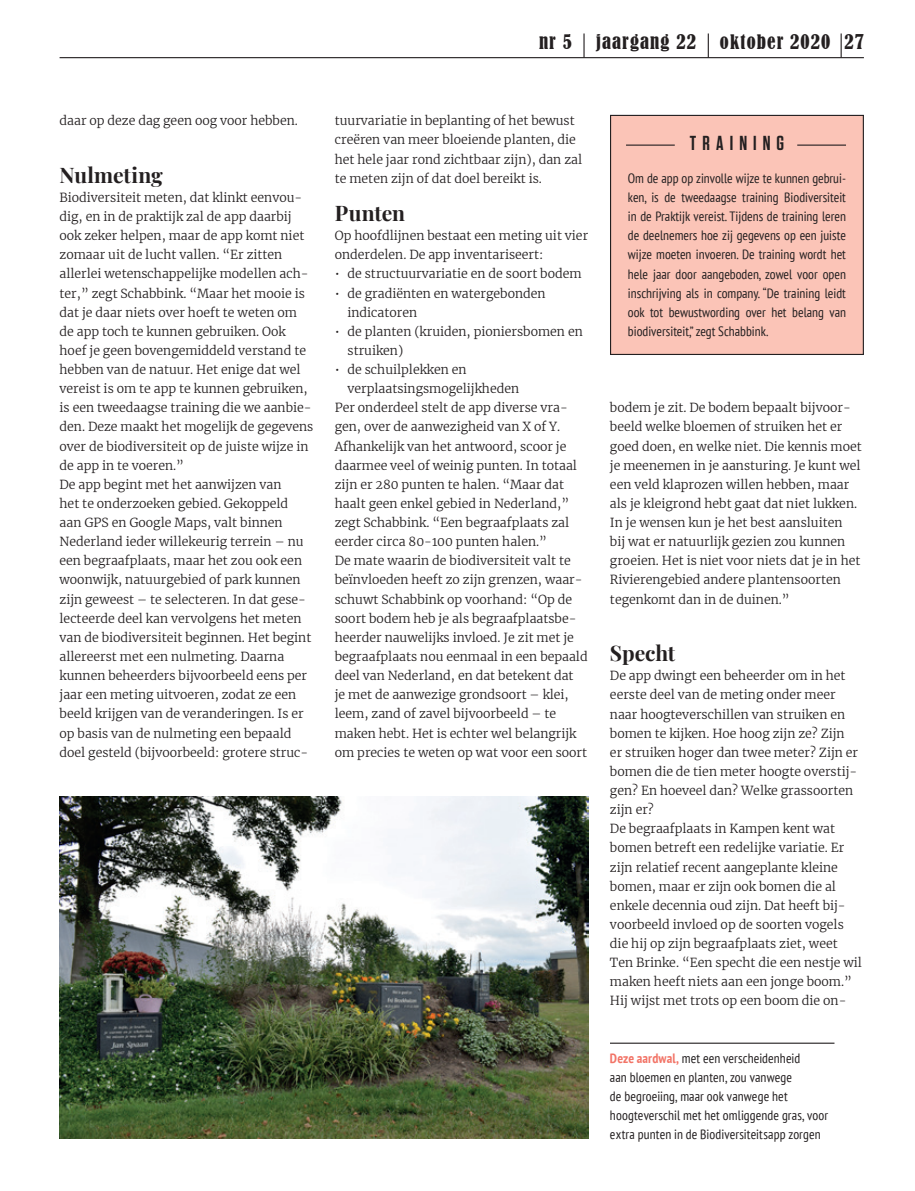
<style>
.page{position:relative;width:915px;height:1191px;background:#fff}
.page>*{position:absolute;margin:0;border:0;box-sizing:border-box;transform-origin:0 0}
.t1{font:700 21px "Playfair Display";color:#231f20}
.t2{font:600 20.25px "Tungsten";letter-spacing:.3em;color:#231f20}
.t3{font:condensed 18.75px "Bernard";letter-spacing:.06em;color:#231f20}
.t4{font:condensed 13.5px/19.2px "PT Sans";letter-spacing:.005em;color:#231f20;text-align:justify}
.t5{font:300 12.3px/19px "Merriweather";color:#231f20}
.s1{font-weight:700;color:#f27467}
</style>
<div class="page">
<hr style="left:60px;top:57px;width:803px;height:1px;background:#231f20">
<svg style="left:583px;top:33px;width:1px;height:25px"></svg>
<svg style="left:707px;top:33px;width:1px;height:25px"></svg>
<svg style="left:840px;top:33px;width:1px;height:25px"></svg>
<img style="left:60px;top:796px;width:528px;height:342px">
<div style="left:610px;top:115px;width:253px;height:239px;background:#fbc4b7"></div>
<div style="left:609px;top:115px;width:254px;height:240px;border:1px solid #231f20"></div>
<hr style="left:609px;top:1042px;width:225px;height:1px;background:#231f20">
<hr style="left:797px;top:145px;width:48px;height:1px;background:#231f20">
<hr style="left:625px;top:145px;width:49px;height:1px;background:#231f20">
<h3 class="t3" style="left:539px;top:31px;width:34px">nr 5</h3>
<h3 class="t3" style="left:595px;top:31px;width:101px">jaargang 22</h3>
<h3 class="t3" style="left:719px;top:31px;width:145px">oktober 2020 27</h3>
<p class="t5" style="left:60px;top:111px;width:240px">daar op deze dag geen oog voor hebben.</p>
<h1 class="t1" style="left:60px;top:158px;width:105px">Nulmeting</h1>
<p class="t5" style="left:60px;top:188px;width:255px">Biodiversiteit meten, dat klinkt eenvou&shy;dig, en in de praktijk zal de app daarbij ook zeker helpen, maar de app komt niet zomaar uit de lucht vallen. “Er zitten allerlei wetenschappelijke modellen ach&shy;ter,” zegt Schabbink. “Maar het mooie is dat je daar niets over hoeft te weten om de app toch te kunnen gebruiken. Ook hoef je geen bovengemiddeld verstand te hebben van de natuur. Het enige dat wel vereist is om te app te kunnen gebruiken, is een tweedaagse training die we aanbie&shy;den. Deze maakt het mogelijk de gegevens over de biodiversiteit op de juiste wijze in de app in te voeren.”<br>De app begint met het aanwijzen van<br>het te onderzoeken gebied. Gekoppeld<br>aan GPS en Google Maps, valt binnen Nederland ieder willekeurig terrein – nu een begraafplaats, maar het zou ook een woonwijk, natuurgebied of park kunnen zijn geweest – te selecteren. In dat gese&shy;lecteerde deel kan vervolgens het meten van de biodiversiteit beginnen. Het begint allereerst met een nulmeting. Daarna kunnen beheerders bijvoorbeeld eens per jaar een meting uitvoeren, zodat ze een beeld krijgen van de veranderingen. Is er op basis van de nulmeting een bepaald doel gesteld (bijvoorbeeld: grotere struc-</p>
<p class="t5" style="left:334px;top:111px;width:249px">tuurvariatie in beplanting of het bewust creëren van meer bloeiende planten, die het hele jaar rond zichtbaar zijn), dan zal te meten zijn of dat doel bereikt is.</p>
<h1 class="t1" style="left:334px;top:197px;width:72px">Punten</h1>
<p class="t5" style="left:334px;top:226px;width:255px">Op hoofdlijnen bestaat een meting uit vier onderdelen. De app inventariseert:</p>
<p class="t5" style="left:334px;top:264px;width:248px">• de structuurvariatie en de soort bodem</p>
<p class="t5" style="left:347px;top:283px;width:199px;text-indent:-13px">• de gradiënten en watergebonden indicatoren</p>
<p class="t5" style="left:347px;top:321px;width:237px;text-indent:-13px">• de planten (kruiden, pioniersbomen en struiken)</p>
<p class="t5" style="left:334px;top:360px;width:133px">• de schuilplekken en</p>
<p class="t5" style="left:347px;top:379px;width:173px">verplaatsingsmogelijkheden</p>
<p class="t5" style="left:334px;top:398px;width:234px">Per onderdeel stelt de app diverse vra-</p>
<p class="t5" style="left:334px;top:417px;width:227px">gen, over de aanwezigheid van X of Y.</p>
<p class="t5" style="left:334px;top:436px;width:233px">Afhankelijk van het antwoord, scoor je</p>
<p class="t5" style="left:334px;top:455px;width:244px">daarmee veel of weinig punten. In totaal</p>
<p class="t5" style="left:334px;top:474px;width:231px">zijn er 280 punten te halen. “Maar dat</p>
<p class="t5" style="left:334px;top:493px;width:236px">haalt geen enkel gebied in Nederland,”</p>
<p class="t5" style="left:334px;top:513px;width:236px">zegt Schabbink. “Een begraafplaats zal</p>
<p class="t5" style="left:334px;top:532px;width:214px">eerder circa 80-100 punten halen.”</p>
<p class="t5" style="left:334px;top:551px;width:237px">De mate waarin de biodiversiteit valt te</p>
<p class="t5" style="left:334px;top:570px;width:249px">beïnvloeden heeft zo zijn grenzen, waar-</p>
<p class="t5" style="left:334px;top:589px;width:239px">schuwt Schabbink op voorhand: “Op de</p>
<p class="t5" style="left:334px;top:608px;width:243px">soort bodem heb je als begraafplaatsbe-</p>
<p class="t5" style="left:334px;top:627px;width:240px">heerder nauwelijks invloed. Je zit met je</p>
<p class="t5" style="left:334px;top:646px;width:254px">begraafplaats nou eenmaal in een bepaald</p>
<p class="t5" style="left:334px;top:666px;width:240px">deel van Nederland, en dat betekent dat</p>
<p class="t5" style="left:334px;top:685px;width:235px">je met de aanwezige grondsoort – klei,</p>
<p class="t5" style="left:334px;top:704px;width:223px">leem, zand of zavel bijvoorbeeld – te</p>
<p class="t5" style="left:334px;top:723px;width:243px">maken hebt. Het is echter wel belangrijk</p>
<p class="t5" style="left:334px;top:742px;width:254px">om precies te weten op wat voor een soort</p>
<h2 class="t2" style="left:689px;top:132px;width:96px">TRAINING</h2>
<p class="t4" style="left:627px;top:168px;width:219px">Om de app op zinvolle wijze te kunnen gebrui&shy;ken, is de tweedaagse training Biodiversiteit in de Praktijk vereist. Tijdens de training leren de deelnemers hoe zij gegevens op een juiste wijze moeten invoeren. De training wordt het hele jaar door aangeboden, zowel voor open inschrijving als in company. “De training leidt ook tot bewustwording over het belang van biodiversiteit,” zegt Schabbink.</p>
<p class="t5" style="left:609px;top:398px;width:253px">bodem je zit. De bodem bepaalt bijvoor&shy;beeld welke bloemen of struiken het er goed doen, en welke niet. Die kennis moet je meenemen in je aansturing. Je kunt wel een veld klaprozen willen hebben, maar als je kleigrond hebt gaat dat niet lukken.<br>In je wensen kun je het best aansluiten<br>bij wat er natuurlijk gezien zou kunnen groeien. Het is niet voor niets dat je in het Rivierengebied andere plantensoorten tegenkomt dan in de duinen.”</p>
<h1 class="t1" style="left:609px;top:637px;width:67px">Specht</h1>
<p class="t5" style="left:609px;top:666px;width:253px">De app dwingt een beheerder om in het eerste deel van de meting onder meer naar hoogteverschillen van struiken en bomen te kijken. Hoe hoog zijn ze? Zijn<br>er struiken hoger dan twee meter? Zijn er bomen die de tien meter hoogte overstij&shy;gen? En hoeveel dan? Welke grassoorten zijn er?<br>De begraafplaats in Kampen kent wat bomen betreft een redelijke variatie. Er zijn relatief recent aangeplante kleine bomen, maar er zijn ook bomen die al enkele decennia oud zijn. Dat heeft bij&shy;voorbeeld invloed op de soorten vogels die hij op zijn begraafplaats ziet, weet Ten Brinke. “Een specht die een nestje wil maken heeft niets aan een jonge boom.” Hij wijst met trots op een boom die on-</p>
<p class="t4" style="left:609px;top:1048px;width:220px;text-align:left"><span class="s1">Deze aardwal,</span> met een verscheidenheid<br>aan bloemen en planten, zou vanwege<br>de begroeiing, maar ook vanwege het hoogteverschil met het omliggende gras, voor extra punten in de Biodiversiteitsapp zorgen</p>
</div>
